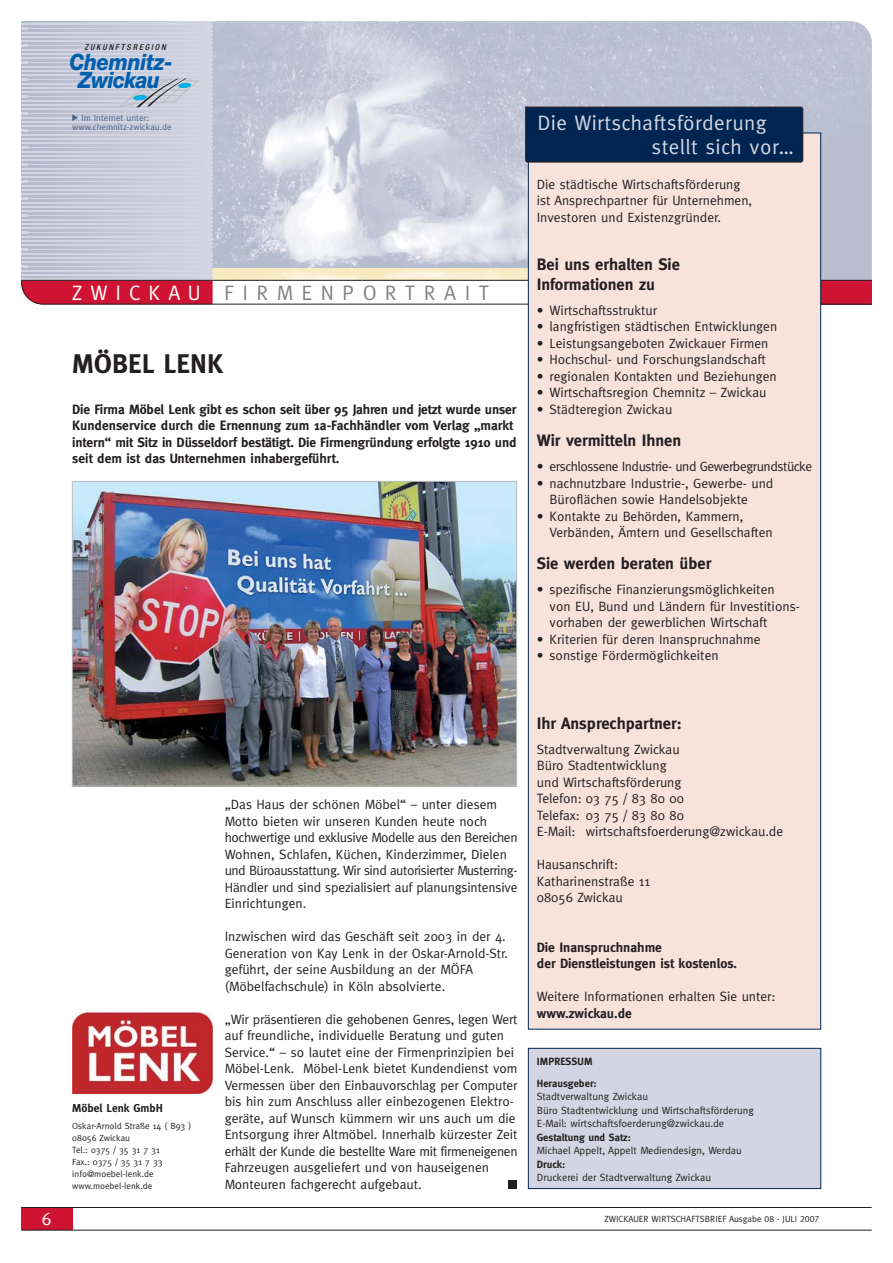
<style>
.page{position:relative;width:893px;height:1263px;background:#fff}
.page>*{position:absolute;margin:0;border:0;box-sizing:border-box;transform-origin:0 0}
.t1{font:700 27px "Meta";letter-spacing:.005em;color:#231f20}
.t2{font:italic 800 22.65px/18.3px "Helvetica Neue";letter-spacing:-.015em;color:#005fad;text-align:center;scale:.9 1}
.t3{font:21px "Meta";letter-spacing:.02em;color:#d3d6e2}
.t4{font:21px "Meta";letter-spacing:.4em;color:#808285}
.t5{font:18px "Meta Caps";color:#fff}
.t6{font:700 16.5px/19.5px "Meta";color:#231f20}
.t7{font:13.5px/16.5px "Meta";color:#231f20}
.t8{font:700 13.5px/16.5px "Meta";color:#231f20}
.t9{font:13.5px "Meta";letter-spacing:-.03em;color:#231f20}
.t10{font:700 11.55px "Meta";color:#231f20}
.t11{font:10.5px/13.5px "Meta";color:#231f20}
.t12{font:700 10.5px/22px "Meta";color:#231f20}
.t13{font:9px/12px "Meta";letter-spacing:.005em;color:#231f20}
.t14{font:9px/9px "Meta";color:#4e6186}
.t15{font:italic 500 condensed 8.1px "Helvetica Neue";color:#231f20}
.s1{color:#fff}
.s2{font-weight:700}
.s3{font-family:"Meta Caps"}
</style>
<div class="page">
<div style="left:21px;top:1207px;width:51px;height:23px;background:#ce1432"></div>
<hr style="left:21px;top:1207px;width:851px;height:1px;background:#231f20">
<hr style="left:21px;top:1230px;width:851px;height:1px;background:#231f20">
<div style="left:528px;top:133px;width:293px;height:896px;background:#f8e2dc;border:1px solid #002551"></div>
<div style="left:528px;top:1048px;width:293px;height:141px;background:#d3d6e2;border:1px solid #002551"></div>
<div style="left:508px;top:1180px;width:9px;height:8px;background:#231f20"></div>
<img style="left:74px;top:483px;width:441px;height:301px">
<div style="left:72px;top:481px;width:445px;height:305px;border:1px solid #bbbdc0"></div>
<svg style="left:21px;top:21px;width:851px;height:284px"></svg>
<img style="left:72px;top:1012px;width:141px;height:81px">
<p class="t15" style="left:84px;top:44px;width:85px">ZUKUNFTSREGION</p>
<p class="t2" style="left:69px;top:55px;width:116px">Chemnitz-<br>Zwickau</p>
<p class="t14" style="left:72px;top:114px;width:101px;text-indent:9px">Im Internet unter: www.chemnitz-zwickau.de</p>
<p class="t4" style="left:72px;top:284px;width:418px"><span class="s1">ZWICKAU</span> FIRMENPORTRAIT</p>
<p class="t1" style="left:72px;top:353px;width:153px">MÖBEL LENK</p>
<p class="t8" style="left:72px;top:401px;width:446px">Die Firma Möbel Lenk gibt es schon seit über 95 Jahren und jetzt wurde unser Kundenservice durch die Ernennung zum 1a-Fachhändler vom Verlag „markt intern“ mit Sitz in Düsseldorf bestätigt. Die Firmengründung erfolgte 1910 und seit dem ist das Unternehmen inhabergeführt.</p>
<p class="t3" style="left:537px;top:115px;width:231px">Die Wirtschaftsförderung</p>
<p class="t3" style="left:652px;top:138px;width:143px">stellt sich vor…</p>
<p class="t7" style="left:537px;top:177px;width:217px">Die städtische Wirtschaftsförderung ist Ansprechpartner für Unternehmen,<br>Investoren und Existenzgründer.</p>
<p class="t6" style="left:537px;top:256px;width:145px">Bei uns erhalten Sie<br>Informationen zu</p>
<p class="t7" style="left:537px;top:303px;width:122px">• Wirtschaftsstruktur</p>
<p class="t7" style="left:537px;top:319px;width:242px">• langfristigen städtischen Entwicklungen</p>
<p class="t7" style="left:537px;top:336px;width:233px">• Leistungsangeboten Zwickauer Firmen</p>
<p class="t7" style="left:537px;top:352px;width:230px">• Hochschul- und Forschungslandschaft</p>
<p class="t7" style="left:537px;top:369px;width:241px">• regionalen Kontakten und Beziehungen</p>
<p class="t7" style="left:537px;top:385px;width:231px">• Wirtschaftsregion Chemnitz – Zwickau</p>
<p class="t7" style="left:537px;top:402px;width:137px">• Städteregion Zwickau</p>
<p class="t6" style="left:537px;top:432px;width:146px">Wir vermitteln Ihnen</p>
<p class="t9" style="left:537px;top:461px;width:277px">• erschlossene Industrie- und Gewerbegrundstücke</p>
<p class="t7" style="left:550px;top:476px;width:225px;text-indent:-13px">• nachnutzbare Industrie-, Gewerbe- und<br>Büroflächen sowie Handelsobjekte</p>
<p class="t7" style="left:550px;top:509px;width:225px;text-indent:-13px">• Kontakte zu Behörden, Kammern,<br>Verbänden, Ämtern und Gesellschaften</p>
<p class="t6" style="left:537px;top:555px;width:176px">Sie werden beraten über</p>
<p class="t7" style="left:550px;top:582px;width:252px;text-indent:-13px">• spezifische Finanzierungsmöglichkeiten<br>von EU, Bund und Ländern für Investitions&shy;vorhaben der gewerblichen Wirtschaft</p>
<p class="t7" style="left:537px;top:632px;width:225px">• Kriterien für deren Inanspruchnahme</p>
<p class="t7" style="left:537px;top:648px;width:183px">• sonstige Fördermöglichkeiten</p>
<p class="t10" style="left:72px;top:1104px;width:92px">Möbel Lenk GmbH</p>
<p class="t13" style="left:72px;top:1120px;width:121px">Oskar-Arnold Straße 14 ( B93 )<br>08056 Zwickau<br>Tel.: 0375 / 35 31 7 31<br>Fax.: 0375 / 35 31 7 33 info@moebel-lenk.de www.moebel-lenk.de</p>
<p class="t7" style="left:225px;top:797px;width:294px">„Das Haus der schönen Möbel“ – unter diesem Motto bieten wir unseren Kunden heute noch hochwertige und exklusive Modelle aus den Bereichen Wohnen, Schlafen, Küchen, Kinderzimmer, Dielen und Büroausstattung. Wir sind autorisierter Musterring-Händler und sind spezialisiert auf planungsintensive Einrichtungen.</p>
<p class="t7" style="left:225px;top:929px;width:285px">Inzwischen wird das Geschäft seit 2003 in der 4.<br>Generation von Kay Lenk in der Oskar-Arnold-Str. geführt, der seine Ausbildung an der MÖFA (Möbelfachschule) in Köln absolvierte.</p>
<p class="t7" style="left:225px;top:1012px;width:294px">„Wir präsentieren die gehobenen Genres, legen Wert auf freundliche, individuelle Beratung und guten Service.“ – so lautet eine der Firmenprinzipien bei Möbel-Lenk. Möbel-Lenk bietet Kundendienst vom Vermessen über den Einbauvorschlag per Computer bis hin zum Anschluss aller einbezogenen Elektro&shy;geräte, auf Wunsch kümmern wir uns auch um die Entsorgung ihrer Altmöbel. Innerhalb kürzester Zeit erhält der Kunde die bestellte Ware mit firmeneigenen Fahrzeugen ausgeliefert und von hauseigenen Monteuren fachgerecht aufgebaut.</p>
<p class="t6" style="left:537px;top:714px;width:146px">Ihr Ansprechpartner:</p>
<p class="t7" style="left:537px;top:742px;width:248px">Stadtverwaltung Zwickau<br>Büro Stadtentwicklung<br>und Wirtschaftsförderung<br>Telefon: 03 75 / 83 80 00<br>Telefax: 03 75 / 83 80 80<br>E-Mail: wirtschaftsfoerderung@zwickau.de</p>
<p class="t7" style="left:537px;top:857px;width:115px">Hausanschrift:<br>Katharinenstraße 11<br>08056 Zwickau</p>
<p class="t8" style="left:537px;top:940px;width:202px">Die Inanspruchnahme<br>der Dienstleistungen ist kostenlos.</p>
<p class="t7" style="left:537px;top:989px;width:240px">Weitere Informationen erhalten Sie unter: <span class="s2">www.zwickau.de</span></p>
<p class="t12" style="left:537px;top:1051px;width:61px">IMPRESSUM<br>Herausgeber:</p>
<p class="t11" style="left:537px;top:1090px;width:218px">Stadtverwaltung Zwickau<br>Büro Stadtentwicklung und Wirtschaftsförderung E-Mail: wirtschaftsfoerderung@zwickau.de <span class="s2">Gestaltung und Satz:<br></span>Michael Appelt, Appelt Mediendesign, Werdau <span class="s2">Druck:<br></span>Druckerei der Stadtverwaltung Zwickau</p>
<p class="t5" style="left:42px;top:1208px;width:11px">6</p>
<p class="t13" style="left:604px;top:1214px;width:216px">ZWICKAUER WIRTSCHAFTSBRIEF Ausgabe <span class="s3">08</span> · JULI <span class="s3">2007</span></p>
</div>
